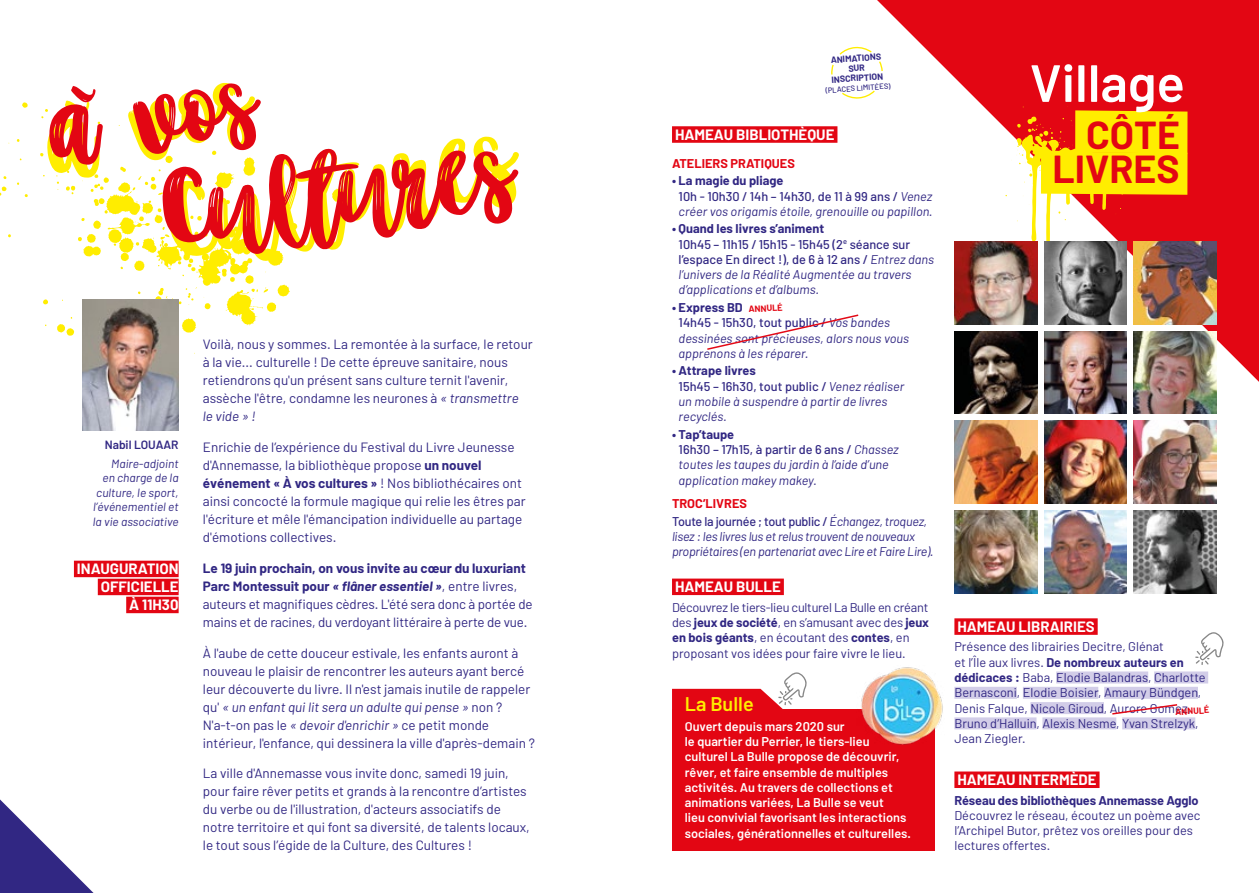
<style>
.page{position:relative;width:1259px;height:893px;background:#fff}
.page>*{position:absolute;margin:0;border:0;box-sizing:border-box;transform-origin:0 0}
.t1{font:600 52.35px "Barlow";color:#fff}
.t2{font:700 39.15px/34.8px "Barlow";color:#e30613;text-align:right}
.t3{font:600 19.8px "Barlow";color:#ffed00}
.t4{font:700 15px/18px "Barlow";color:#fff;text-align:right}
.t5{font:13.5px/18px "Barlow";color:#312783}
.t6{font:italic 12.75px/15.3px "Barlow";color:#312783}
.t7{font:12.75px/15.3px "Barlow";color:#312783}
.t8{font:600 12.75px/15.3px "Barlow";color:#fff}
.t9{font:italic 12.75px/15.3px "Barlow";letter-spacing:-.02em;color:#312783}
.t10{font:500 12.75px/17.4px "Barlow";letter-spacing:-.02em;color:#312783}
.t11{font:700 12.75px "Barlow";letter-spacing:-.01em;color:#312783}
.t12{font:700 12.75px "Barlow";color:#e30613}
.t13{font:italic 12px/14.4px "Barlow";color:#312783;text-align:right}
.t14{font:600 12px "Barlow";color:#312783}
.t15{font:700 9px/9.8px "Barlow";color:#312783;text-align:center}
.t16{font:700 9px "Barlow";color:#e30613}
.t17{font:500 7.65px "Barlow";color:#312783}
.s1{font-style:italic}
.s2{font-weight:700}
.s3{font-weight:700;font-style:italic}
.s4{font-weight:700;font-style:normal}
.s5{font-weight:500;font-style:normal}
.s6{font-weight:700;color:#e30613}
.s7{font-weight:400;font-style:italic}
</style>
<div class="page">
<svg style="left:0;top:102px;width:290px;height:274px"></svg>
<svg style="left:47px;top:86px;width:56px;height:92px"></svg>
<svg style="left:128px;top:83px;width:391px;height:178px"></svg>
<svg style="left:877px;top:0;width:382px;height:382px;fill:#e30613"></svg>
<svg style="left:0;top:799px;width:94px;height:94px"></svg>
<img style="left:82px;top:300px;width:97px;height:131px">
<svg style="left:1005px;top:106px;width:182px;height:151px"></svg>
<div style="left:672px;top:126px;width:165px;height:17px;background:#e30613"></div>
<div style="left:672px;top:579px;width:112px;height:16px;background:#e30613"></div>
<div style="left:954px;top:618px;width:143px;height:17px;background:#e30613"></div>
<div style="left:1056px;top:671px;width:92px;height:12px;background:#d2cde8"></div>
<div style="left:1154px;top:671px;width:54px;height:12px;background:#d2cde8"></div>
<div style="left:954px;top:687px;width:63px;height:12px;background:#d2cde8"></div>
<div style="left:1023px;top:687px;width:75px;height:12px;background:#d2cde8"></div>
<div style="left:1104px;top:687px;width:94px;height:12px;background:#d2cde8"></div>
<div style="left:1030px;top:702px;width:74px;height:12px;background:#d2cde8"></div>
<div style="left:954px;top:717px;width:82px;height:12px;background:#d2cde8"></div>
<div style="left:1042px;top:717px;width:74px;height:12px;background:#d2cde8"></div>
<div style="left:1122px;top:717px;width:73px;height:12px;background:#d2cde8"></div>
<div style="left:954px;top:771px;width:145px;height:17px;background:#e30613"></div>
<svg style="left:831px;top:47px;width:52px;height:52px"></svg>
<img style="left:954px;top:421px;width:83px;height:82px">
<img style="left:954px;top:510px;width:83px;height:83px">
<img style="left:954px;top:331px;width:83px;height:83px">
<img style="left:954px;top:241px;width:83px;height:83px">
<img style="left:1044px;top:421px;width:82px;height:82px">
<img style="left:1044px;top:510px;width:82px;height:83px">
<img style="left:1044px;top:331px;width:82px;height:83px">
<img style="left:1044px;top:241px;width:82px;height:83px">
<img style="left:1133px;top:241px;width:83px;height:83px">
<img style="left:1133px;top:331px;width:83px;height:83px">
<img style="left:1133px;top:421px;width:83px;height:82px">
<img style="left:1133px;top:510px;width:83px;height:83px">
<div style="left:74px;top:561px;width:105px;height:16px;background:#e30613"></div>
<div style="left:98px;top:579px;width:81px;height:16px;background:#e30613"></div>
<div style="left:126px;top:597px;width:53px;height:16px;background:#e30613"></div>
<svg style="left:707px;top:314px;width:152px;height:36px"></svg>
<svg style="left:1112px;top:704px;width:66px;height:11px"></svg>
<div style="left:672px;top:709px;width:262px;height:141px;background:#e30613"></div>
<img style="left:861px;top:667px;width:82px;height:81px">
<svg style="left:672px;top:672px;width:135px;height:37px"></svg>
<svg style="left:1195px;top:632px;width:28px;height:33px"></svg>
<p class="t14" style="left:105px;top:438px;width:75px">Nabil LOUAAR</p>
<p class="t13" style="left:93px;top:456px;width:87px">Maire-adjoint<br>en charge de la culture, le sport, l’événementiel et la vie associative</p>
<p class="t4" style="left:77px;top:560px;width:103px">INAUGURATION<br>OFFICIELLE<br>À 11H30</p>
<p class="t5" style="left:203px;top:335px;width:331px">Voilà, nous y sommes. La remontée à la surface, le retour à la vie... culturelle ! De cette épreuve sanitaire, nous retiendrons qu'un présent sans culture ternit l'avenir, assèche l'être, condamne les neurones à <span class="s1">« transmettre<br>le vide » !</span></p>
<p class="t5" style="left:203px;top:438px;width:324px">Enrichie de l’expérience du Festival du Livre Jeunesse d'Annemasse, la bibliothèque propose <span class="s2">un nouvel événement « À vos cultures »</span> ! Nos bibliothécaires ont ainsi concocté la formule magique qui relie les êtres par l'écriture et mêle l'émancipation individuelle au partage d'émotions collectives.</p>
<p class="t5" style="left:203px;top:559px;width:331px"><span class="s2">Le 19 juin prochain, on vous invite au cœur du luxuriant Parc Montessuit pour</span> <span class="s3">« flâner essentiel »</span>, entre livres, auteurs et magnifiques cèdres. L'été sera donc à portée de mains et de racines, du verdoyant littéraire à perte de vue.</p>
<p class="t5" style="left:203px;top:643px;width:333px">À l'aube de cette douceur estivale, les enfants auront à nouveau le plaisir de rencontrer les auteurs ayant bercé leur découverte du livre. Il n'est jamais inutile de rappeler qu' <span class="s1">« un enfant qui lit sera un adulte qui pense »</span> non ?<br>N'a-t-on pas le <span class="s1">« devoir d'enrichir »</span> ce petit monde intérieur, l'enfance, qui dessinera la ville d'après-demain ?</p>
<p class="t5" style="left:203px;top:764px;width:328px">La ville d'Annemasse vous invite donc, samedi 19 juin, pour faire rêver petits et grands à la rencontre d’artistes du verbe ou de l'illustration, d'acteurs associatifs de notre territoire et qui font sa diversité, de talents locaux, le tout sous l’égide de la Culture, des Cultures !</p>
<p class="t15" style="left:830px;top:55px;width:53px;rotate:-4deg">ANIMATIONS<br>SUR<br>INSCRIPTION</p>
<p class="t17" style="left:825px;top:86px;width:67px;rotate:-4deg">(PLACES LIMITÉES)</p>
<p class="t4" style="left:675px;top:125px;width:161px">HAMEAU BIBLIOTHÈQUE</p>
<p class="t12" style="left:672px;top:155px;width:124px">ATELIERS PRATIQUES</p>
<p class="t6" style="left:678px;top:173px;width:255px;text-indent:-7px"><span class="s4">• La magie du pliage<br></span><span class="s5">10h - 10h30 / 14h – 14h30, de 11 à 99 ans /</span> Venez créer vos origamis étoile, grenouille ou papillon.</p>
<p class="t6" style="left:678px;top:221px;width:257px;text-indent:-7px"><span class="s4">• Quand les livres s’animent<br></span><span class="s5">10h45 – 11h15 / 15h15 - 15h45 (2</span><sup>e</sup> <span class="s5">séance sur l’espace En direct !), de 6 à 12 ans /</span> Entrez dans l’univers de la Réalité Augmentée au travers d’applications et d’albums.</p>
<p class="t6" style="left:678px;top:299px;width:232px;text-indent:-7px"><span class="s4">• Express BD<br></span><span class="s5">14h45 - 15h30, tout public /</span> Vos bandes dessinées sont précieuses, alors nous vous apprenons à les réparer.</p>
<p class="t6" style="left:678px;top:363px;width:227px;text-indent:-7px"><span class="s4">• Attrape livres<br></span><span class="s5">15h45 – 16h30, tout public /</span> Venez réaliser un mobile à suspendre à partir de livres recyclés.</p>
<p class="t6" style="left:678px;top:426px;width:222px;text-indent:-7px"><span class="s4">• Tap’taupe<br></span><span class="s5">16h30 – 17h15, à partir de 6 ans /</span> Chassez toutes les taupes du jardin à l’aide d’une application makey makey.</p>
<p class="t10" style="left:672px;top:495px;width:257px"><span class="s6">TROC’LIVRES<br></span>Toute la journée ; tout public / <span class="s7">Échangez, troquez,</span></p>
<p class="t9" style="left:672px;top:528px;width:263px">lisez : les livres lus et relus trouvent de nouveaux propriétaires (en partenariat avec Lire et Faire Lire).</p>
<p class="t4" style="left:675px;top:578px;width:107px">HAMEAU BULLE</p>
<p class="t7" style="left:672px;top:599px;width:259px">Découvrez le tiers-lieu culturel La Bulle en créant des <span class="s2">jeux de société</span>, en s’amusant avec des <span class="s2">jeux en bois géants</span>, en écoutant des <span class="s2">contes</span>, en proposant vos idées pour faire vivre le lieu.</p>
<p class="t16" style="left:748px;top:303px;width:35px;rotate:-3deg">ANNULÉ</p>
<h3 class="t3" style="left:685px;top:692px;width:70px">La Bulle</h3>
<p class="t8" style="left:685px;top:718px;width:228px">Ouvert depuis mars 2020 sur<br>le quartier du Perrier, le tiers-lieu culturel La Bulle propose de découvrir, rêver, et faire ensemble de multiples activités. Au travers de collections et animations variées, La Bulle se veut<br>lieu convivial favorisant les interactions sociales, générationnelles et culturelles.</p>
<h1 class="t1" style="left:1029px;top:51px;width:157px">Village</h1>
<h2 class="t2" style="left:1052px;top:117px;width:129px">CÔTÉ<br>LIVRES</h2>
<p class="t4" style="left:957px;top:617px;width:139px">HAMEAU LIBRAIRIES</p>
<p class="t7" style="left:954px;top:639px;width:253px">Présence des librairies Decitre, Glénat<br>et l’Île aux livres. <span class="s2">De nombreux auteurs en dédicaces :</span> Baba, Elodie Balandras, Charlotte Bernasconi, Elodie Boisier, Amaury Bündgen, Denis Falque, Nicole Giroud, Aurore Gomez, Bruno d’Halluin, Alexis Nesme, Yvan Strelzyk, Jean Ziegler.</p>
<p class="t4" style="left:957px;top:771px;width:141px">HAMEAU INTERMÈDE</p>
<p class="t11" style="left:954px;top:792px;width:246px">Réseau des bibliothèques Annemasse Agglo</p>
<p class="t7" style="left:954px;top:807px;width:248px">Découvrez le réseau, écoutez un poème avec l’Archipel Butor, prêtez vos oreilles pour des lectures offertes.</p>
<p class="t16" style="left:1175px;top:706px;width:35px;rotate:-3deg">ANNULÉ</p>
</div>
